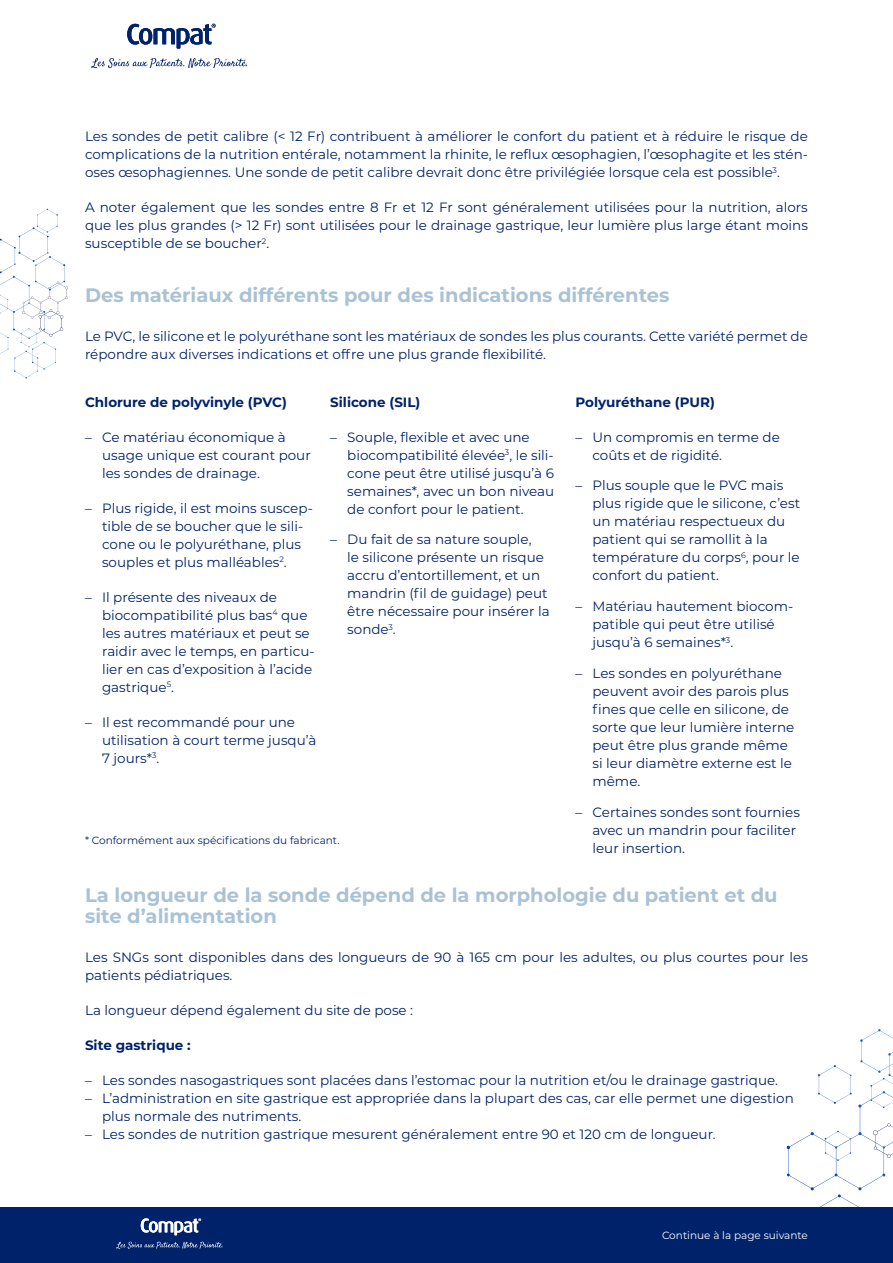
<style>
.page{position:relative;width:893px;height:1263px;background:#fff}
.page>*{position:absolute;margin:0;border:0;box-sizing:border-box;transform-origin:0 0}
.t1{font:700 19.5px/21px "Montserrat";color:#a9c2d5}
.t2{font:13.5px/18px "Montserrat";color:#00226a}
.t3{font:700 13.5px "Montserrat";color:#00226a}
.t4{font:10.5px "Montserrat";color:#00226a}
.t5{font:10.5px "Montserrat";color:#fff}
</style>
<div class="page">
<svg style="left:787px;top:1029px;width:106px;height:179px"></svg>
<div style="left:0;top:1208px;width:893px;height:55px;background:#00226a"></div>
<svg style="left:0;top:209px;width:68px;height:169px"></svg>
<svg style="left:91px;top:58px;width:156px;height:10px"></svg>
<svg style="left:127px;top:24px;width:89px;height:25px"></svg>
<svg style="left:116px;top:1241px;width:107px;height:8px"></svg>
<svg style="left:141px;top:1218px;width:60px;height:17px"></svg>
<p class="t2" style="left:85px;top:127px;width:724px;text-align:justify">Les sondes de petit calibre (&lt; 12 Fr) contribuent à améliorer le confort du patient et à réduire le risque de complications de la nutrition entérale, notamment la rhinite, le reflux œsophagien, l’œsophagite et les stén&shy;oses œsophagiennes. Une sonde de petit calibre devrait donc être privilégiée lorsque cela est possible<sup>3</sup>.</p>
<p class="t2" style="left:85px;top:198px;width:724px;text-align:justify">A noter également que les sondes entre 8 Fr et 12 Fr sont généralement utilisées pour la nutrition, alors que les plus grandes (&gt; 12 Fr) sont utilisées pour le drainage gastrique, leur lumière plus large étant moins susceptible de se boucher<sup>2</sup>.</p>
<h1 class="t1" style="left:85px;top:284px;width:586px">Des matériaux différents pour des indications différentes</h1>
<p class="t2" style="left:85px;top:326px;width:724px">Le PVC, le silicone et le polyuréthane sont les matériaux de sondes les plus courants. Cette variété permet de répondre aux diverses indications et offre une plus grande flexibilité.</p>
<p class="t3" style="left:85px;top:392px;width:203px">Chlorure de polyvinyle (PVC)</p>
<p class="t2" style="left:102px;top:427px;width:210px;text-indent:-17px">– Ce matériau économique à usage unique est courant pour les sondes de drainage.</p>
<p class="t2" style="left:102px;top:498px;width:212px;text-indent:-17px">– Plus rigide, il est moins suscep&shy;tible de se boucher que le sili&shy;cone ou le polyuréthane, plus souples et plus malléables<sup>2</sup>.</p>
<p class="t2" style="left:102px;top:587px;width:214px;text-indent:-17px">– Il présente des niveaux de biocompatibilité plus bas<sup>4</sup> que les autres matériaux et peut se raidir avec le temps, en particu&shy;lier en cas d’exposition à l’acide gastrique<sup>5</sup>.</p>
<p class="t2" style="left:102px;top:712px;width:216px;text-indent:-17px">– Il est recommandé pour une utilisation à court terme jusqu’à<br>7 jours*<sup>3</sup>.</p>
<p class="t3" style="left:330px;top:392px;width:92px">Silicone (SIL)</p>
<p class="t2" style="left:347px;top:427px;width:208px;text-indent:-17px">– Souple, flexible et avec une biocompatibilité élevée<sup>3</sup>, le sili&shy;cone peut être utilisé jusqu’à 6 semaines*, avec un bon niveau de confort pour le patient.</p>
<p class="t2" style="left:347px;top:530px;width:204px;text-indent:-17px">– Du fait de sa nature souple,<br>le silicone présente un risque accru d’entortillement, et un mandrin (fil de guidage) peut être nécessaire pour insérer la sonde<sup>3</sup>.</p>
<p class="t4" style="left:85px;top:833px;width:256px">* Conformément aux spécifications du fabricant.</p>
<p class="t3" style="left:575px;top:392px;width:141px">Polyuréthane (PUR)</p>
<p class="t2" style="left:592px;top:427px;width:189px;text-indent:-17px">– Un compromis en terme de coûts et de rigidité.</p>
<p class="t2" style="left:592px;top:476px;width:209px;text-indent:-17px">– Plus souple que le PVC mais plus rigide que le silicone, c’est un matériau respectueux du patient qui se ramollit à la température du corps<sup>6</sup>, pour le confort du patient.</p>
<p class="t2" style="left:592px;top:597px;width:202px;text-indent:-17px">– Matériau hautement biocom&shy;patible qui peut être utilisé jusqu’à 6 semaines*<sup>3</sup>.</p>
<p class="t2" style="left:592px;top:664px;width:203px;text-indent:-17px">– Les sondes en polyuréthane peuvent avoir des parois plus fines que celle en silicone, de sorte que leur lumière interne peut être plus grande même si leur diamètre externe est le même.</p>
<p class="t2" style="left:592px;top:802px;width:209px;text-indent:-17px">– Certaines sondes sont fournies avec un mandrin pour faciliter leur insertion.</p>
<h1 class="t1" style="left:85px;top:884px;width:694px">La longueur de la sonde dépend de la morphologie du patient et du site d’alimentation</h1>
<p class="t2" style="left:85px;top:947px;width:724px">Les SNGs sont disponibles dans des longueurs de 90 à 165 cm pour les adultes, ou plus courtes pour les patients pédiatriques.</p>
<p class="t2" style="left:85px;top:1000px;width:330px">La longueur dépend également du site de pose :</p>
<p class="t3" style="left:85px;top:1035px;width:107px">Site gastrique :</p>
<p class="t2" style="left:85px;top:1070px;width:695px">– Les sondes nasogastriques sont placées dans l’estomac pour la nutrition et/ou le drainage gastrique.</p>
<p class="t2" style="left:102px;top:1088px;width:693px;text-indent:-17px">– L’administration en site gastrique est appropriée dans la plupart des cas, car elle permet une digestion plus normale des nutriments.</p>
<p class="t2" style="left:85px;top:1124px;width:632px">– Les sondes de nutrition gastrique mesurent généralement entre 90 et 120 cm de longueur.</p>
<p class="t5" style="left:662px;top:1227px;width:147px">Continue à la page suivante</p>
</div>
